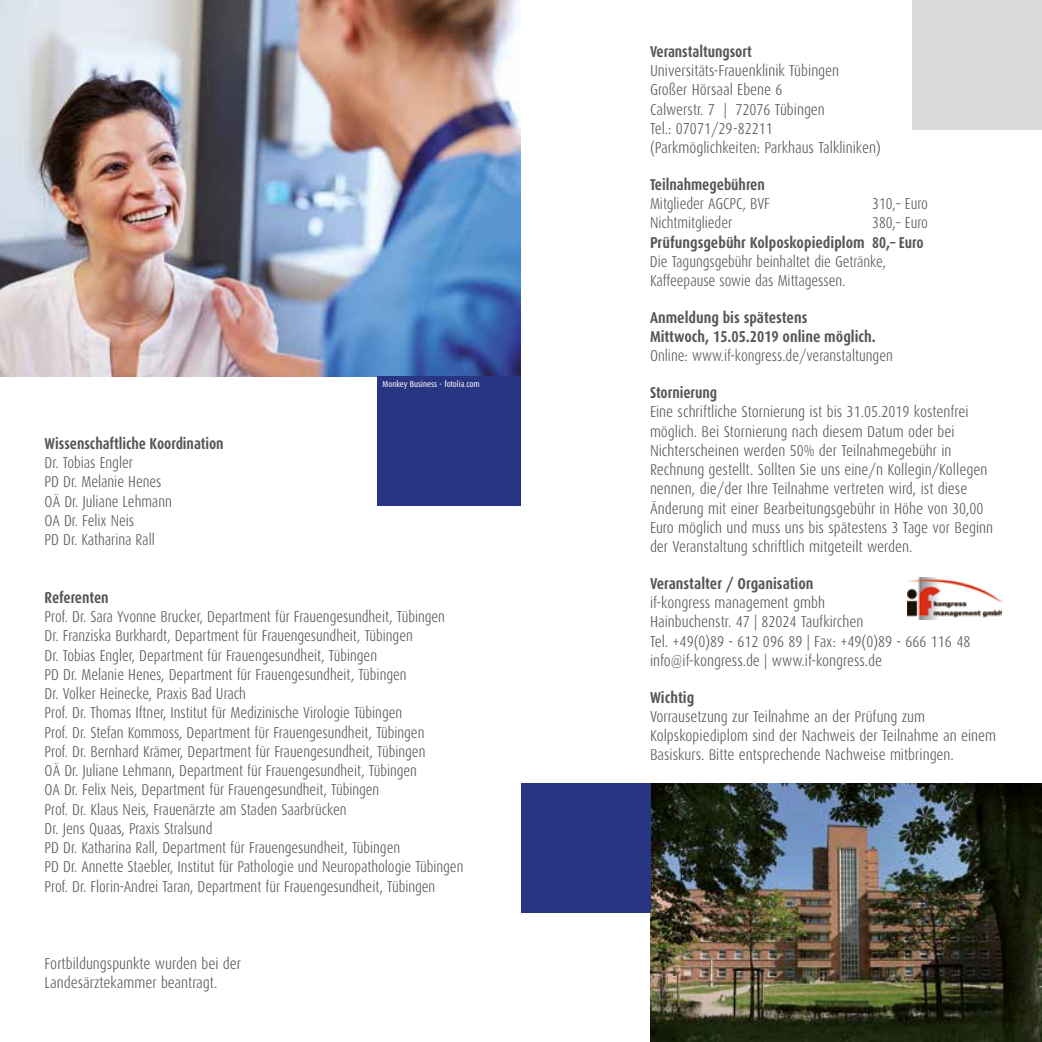
<style>
.page{position:relative;width:1042px;height:1042px;background:#fff}
.page>*{position:absolute;margin:0;border:0;box-sizing:border-box;transform-origin:0 0}
.t1{font:300 15.75px/19.2px "Dax Condensed";letter-spacing:-.005em;color:#575756}
.t2{font:700 15.75px/19.2px "Dax Condensed";letter-spacing:-.005em;color:#575756}
.t3{font:8.75px "Dax Condensed";color:#fff}
</style>
<div class="page">
<img style="left:650px;top:784px;width:392px;height:258px">
<div style="left:521px;top:784px;width:129px;height:129px;background:#283583"></div>
<img style="left:0;top:0;width:521px;height:376px">
<div style="left:377px;top:376px;width:144px;height:129px;background:#283583"></div>
<div style="left:913px;top:0;width:129px;height:129px;background:#dadada"></div>
<img style="left:907px;top:577px;width:94px;height:43px">
<p class="t2" style="left:45px;top:434px;width:181px">Wissenschaftliche Koordination</p>
<p class="t1" style="left:45px;top:453px;width:129px">Dr. Tobias Engler<br>PD Dr. Melanie Henes<br>OÄ Dr. Juliane Lehmann<br>OA Dr. Felix Neis<br>PD Dr. Katharina Rall</p>
<p class="t3" style="left:382px;top:379px;width:99px">Monkey Business - fotolia.com</p>
<p class="t2" style="left:45px;top:588px;width:66px">Referenten</p>
<p class="t1" style="left:45px;top:607px;width:420px">Prof. Dr. Sara Yvonne Brucker, Department für Frauengesundheit, Tübingen<br>Dr. Franziska Burkhardt, Department für Frauengesundheit, Tübingen<br>Dr. Tobias Engler, Department für Frauengesundheit, Tübingen<br>PD Dr. Melanie Henes, Department für Frauengesundheit, Tübingen<br>Dr. Volker Heinecke, Praxis Bad Urach<br>Prof. Dr. Thomas Iftner, Institut für Medizinische Virologie Tübingen<br>Prof. Dr. Stefan Kommoss, Department für Frauengesundheit, Tübingen<br>Prof. Dr. Bernhard Krämer, Department für Frauengesundheit, Tübingen<br>OÄ Dr. Juliane Lehmann, Department für Frauengesundheit, Tübingen<br>OA Dr. Felix Neis, Department für Frauengesundheit, Tübingen<br>Prof. Dr. Klaus Neis, Frauenärzte am Staden Saarbrücken<br>Dr. Jens Quaas, Praxis Stralsund<br>PD Dr. Katharina Rall, Department für Frauengesundheit, Tübingen<br>PD Dr. Annette Staebler, Institut für Pathologie und Neuropathologie Tübingen Prof. Dr. Florin-Andrei Taran, Department für Frauengesundheit, Tübingen</p>
<p class="t1" style="left:45px;top:954px;width:198px">Fortbildungspunkte wurden bei der<br>Landesärztekammer beantragt.</p>
<p class="t2" style="left:650px;top:42px;width:103px">Veranstaltungsort</p>
<p class="t1" style="left:650px;top:61px;width:232px">Universitäts-Frauenklinik Tübingen<br>Großer Hörsaal Ebene 6<br>Calwerstr. 7 | 72076 Tübingen<br>Tel.: 07071/29-82211 (Parkmöglichkeiten: Parkhaus Talkliniken)</p>
<p class="t2" style="left:650px;top:175px;width:116px">Teilnahmegebühren</p>
<p class="t1" style="left:650px;top:194px;width:121px">Mitglieder AGCPC, BVF</p>
<p class="t1" style="left:872px;top:194px;width:57px">310,– Euro</p>
<p class="t1" style="left:650px;top:213px;width:84px">Nichtmitglieder</p>
<p class="t1" style="left:872px;top:213px;width:57px">380,– Euro</p>
<p class="t2" style="left:650px;top:233px;width:275px">Prüfungsgebühr Kolposkopiediplom 80,– Euro</p>
<p class="t1" style="left:650px;top:252px;width:238px">Die Tagungsgebühr beinhaltet die Getränke,<br>Kaffeepause sowie das Mittagessen.</p>
<p class="t2" style="left:650px;top:308px;width:227px">Anmeldung bis spätestens<br>Mittwoch, 15.05.2019 online möglich.</p>
<p class="t1" style="left:650px;top:346px;width:244px">Online: www.if-kongress.de/veranstaltungen</p>
<p class="t2" style="left:650px;top:383px;width:69px">Stornierung</p>
<p class="t1" style="left:650px;top:402px;width:345px">Eine schriftliche Stornierung ist bis 31.05.2019 kostenfrei möglich. Bei Stornierung nach diesem Datum oder bei Nichterscheinen werden 50% der Teilnahmegebühr in Rechnung gestellt. Sollten Sie uns eine/n Kollegin/Kollegen nennen, die/der Ihre Teilnahme vertreten wird, ist diese Änderung mit einer Bearbeitungsgebühr in Höhe von 30,00<br>Euro möglich und muss uns bis spätestens 3 Tage vor Beginn der Veranstaltung schriftlich mitgeteilt werden.</p>
<p class="t2" style="left:650px;top:574px;width:165px">Veranstalter / Organisation</p>
<p class="t1" style="left:650px;top:593px;width:322px">if-kongress management gmbh<br>Hainbuchenstr. 47 | 82024 Taufkirchen<br>Tel. +49(0)89 - 612 096 89 | Fax: +49(0)89 - 666 116 48 info@if-kongress.de | www.if-kongress.de</p>
<p class="t2" style="left:650px;top:688px;width:46px">Wichtig</p>
<p class="t1" style="left:650px;top:707px;width:348px">Vorrausetzung zur Teilnahme an der Prüfung zum<br>Kolpskopiediplom sind der Nachweis der Teilnahme an einem<br>Basiskurs. Bitte entsprechende Nachweise mitbringen.</p>
</div>
